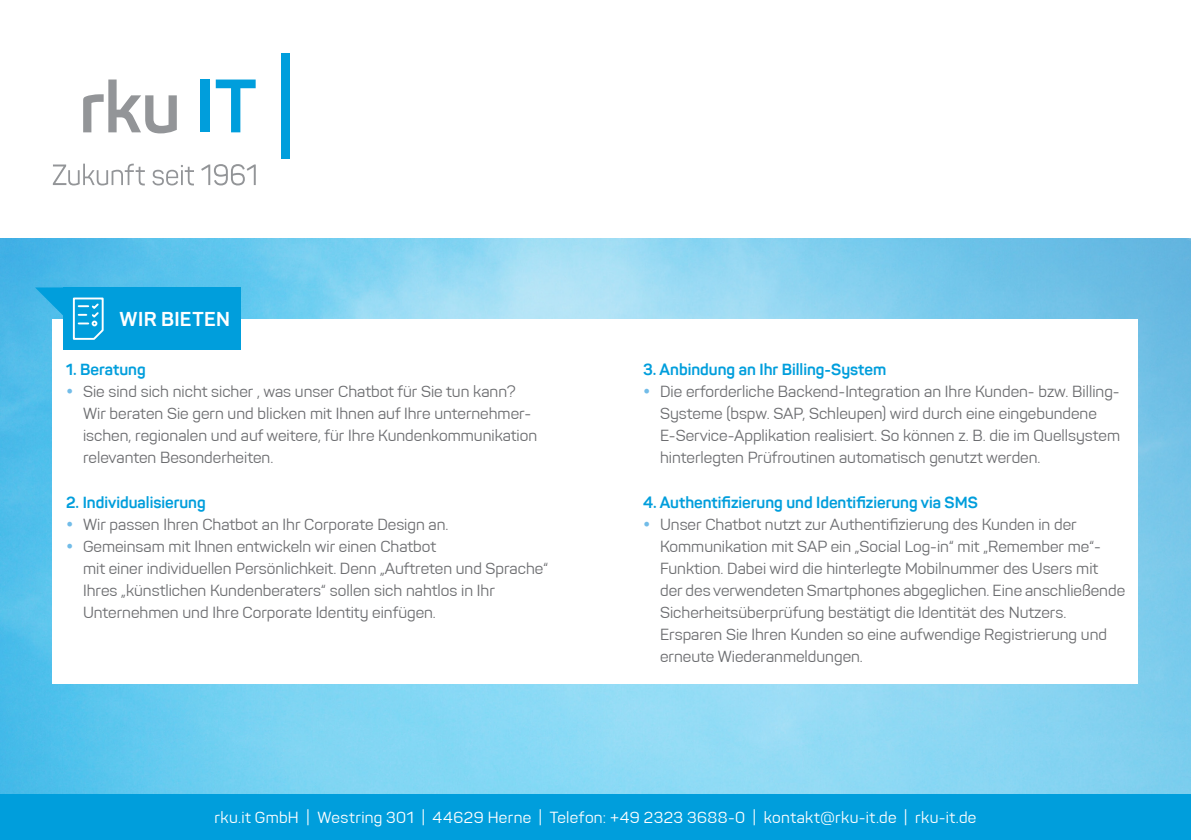
<style>
.page{position:relative;width:1191px;height:840px;background:#fff}
.page>*{position:absolute;margin:0;border:0;box-sizing:border-box;transform-origin:0 0}
.t1{font:700 20px "Sahar";letter-spacing:.015em;color:#fff}
.Copy_Redesign{font:16px "Sahar";color:#6c6d70}
.Copy_Redesign-2{font:700 16px "Sahar";color:#009edc}
.Copy{font:16px "Sahar";letter-spacing:.03em;color:#fff}
</style>
<div class="page">
<img style="left:0;top:238px;width:1191px;height:556px">
<div style="left:0;top:794px;width:1191px;height:45px;background:#009edc"></div>
<svg style="left:53px;top:163px;width:92px;height:22px"></svg>
<svg style="left:152px;top:165px;width:42px;height:20px"></svg>
<svg style="left:201px;top:164px;width:55px;height:21px"></svg>
<div style="left:281px;top:53px;width:9px;height:106px;background:#009edc"></div>
<svg style="left:83px;top:79px;width:94px;height:54px"></svg>
<div style="left:200px;top:79px;width:10px;height:53px;background:#009edc"></div>
<svg style="left:216px;top:79px;width:40px;height:53px"></svg>
<div style="left:52px;top:319px;width:1086px;height:364px;background:#fff"></div>
<div style="left:63px;top:287px;width:177px;height:63px;background:#009edc"></div>
<svg style="left:35px;top:287px;width:69px;height:53px"></svg>
<p class="t1" style="left:120px;top:306px;width:112px">WIR BIETEN</p>
<p class="Copy_Redesign-2" style="left:66px;top:359px;width:81px">1. Beratung</p>
<p class="Copy_Redesign" style="left:83px;top:381px;width:434px">Sie sind sich nicht sicher , was unser Chatbot für Sie tun kann?</p>
<p class="Copy_Redesign" style="left:83px;top:403px;width:450px">Wir beraten Sie gern und blicken mit Ihnen auf Ihre unternehmer-</p>
<p class="Copy_Redesign" style="left:83px;top:425px;width:456px">ischen, regionalen und auf weitere, für Ihre Kundenkommunikation</p>
<p class="Copy_Redesign" style="left:83px;top:447px;width:192px">relevanten Besonderheiten.</p>
<p class="Copy_Redesign-2" style="left:66px;top:491px;width:141px">2. Individualisierung</p>
<p class="Copy_Redesign" style="left:83px;top:513px;width:367px">Wir passen Ihren Chatbot an Ihr Corporate Design an.</p>
<p class="Copy_Redesign" style="left:83px;top:535px;width:354px">Gemeinsam mit Ihnen entwickeln wir einen Chatbot</p>
<p class="Copy_Redesign" style="left:83px;top:557px;width:466px">mit einer individuellen Persönlichkeit. Denn „Auftreten und Sprache“</p>
<p class="Copy_Redesign" style="left:83px;top:579px;width:413px">Ihres „künstlichen Kundenberaters“ sollen sich nahtlos in Ihr</p>
<p class="Copy_Redesign" style="left:83px;top:601px;width:354px">Unternehmen und Ihre Corporate Identity einfügen.</p>
<p class="Copy_Redesign-2" style="left:643px;top:359px;width:245px">3. Anbindung an Ihr Billing-System</p>
<p class="Copy_Redesign" style="left:660px;top:381px;width:461px">Die erforderliche Backend-Integration an Ihre Kunden- bzw. Billing-</p>
<p class="Copy_Redesign" style="left:660px;top:403px;width:438px">Systeme (bspw. SAP, Schleupen) wird durch eine eingebundene</p>
<p class="Copy_Redesign" style="left:660px;top:425px;width:461px">E-Service-Applikation realisiert. So können z. B. die im Quellsystem</p>
<p class="Copy_Redesign" style="left:660px;top:447px;width:382px">hinterlegten Prüfroutinen automatisch genutzt werden.</p>
<p class="Copy_Redesign-2" style="left:643px;top:491px;width:336px">4. Authentifizierung und Identifizierung via SMS</p>
<p class="Copy_Redesign" style="left:660px;top:513px;width:418px">Unser Chatbot nutzt zur Authentifizierung des Kunden in der</p>
<p class="Copy_Redesign" style="left:660px;top:535px;width:442px">Kommunikation mit SAP ein „Social Log-in“ mit „Remember me“-</p>
<p class="Copy_Redesign" style="left:660px;top:557px;width:440px">Funktion. Dabei wird die hinterlegte Mobilnummer des Users mit</p>
<p class="Copy_Redesign" style="left:660px;top:579px;width:466px">der des verwendeten Smartphones abgeglichen. Eine anschließende</p>
<p class="Copy_Redesign" style="left:660px;top:601px;width:408px">Sicherheitsüberprüfung bestätigt die Identität des Nutzers.</p>
<p class="Copy_Redesign" style="left:660px;top:623px;width:448px">Ersparen Sie Ihren Kunden so eine aufwendige Registrierung und</p>
<p class="Copy_Redesign" style="left:660px;top:645px;width:204px">erneute Wiederanmeldungen.</p>
<p class="Copy" style="left:215px;top:807px;width:763px">rku.it GmbH | Westring 301 | 44629 Herne | Telefon: +49 2323 3688-0 | kontakt@rku-it.de | rku-it.de</p>
</div>
